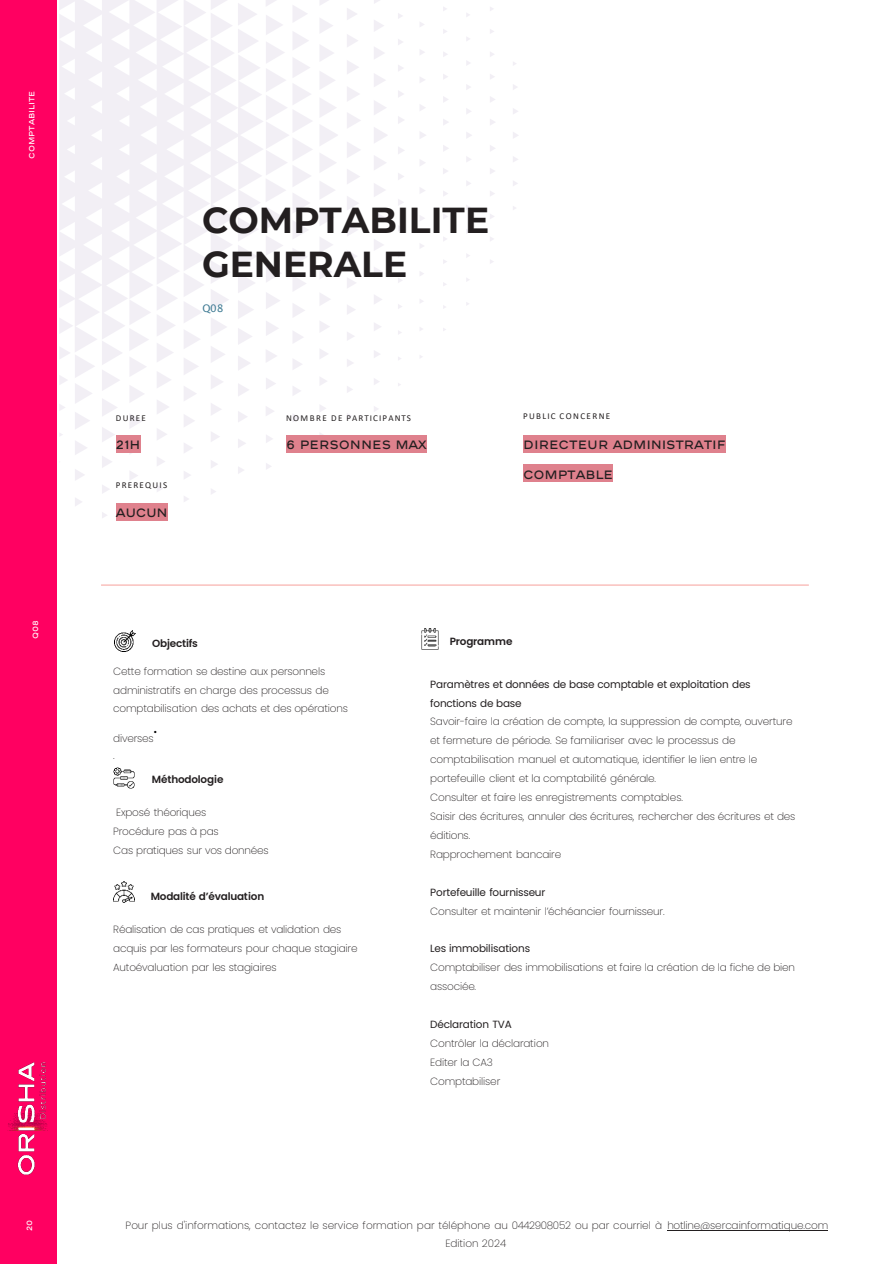
<style>
.page{position:relative;width:893px;height:1264px;background:#fff}
.page>*{position:absolute;margin:0;border:0;box-sizing:border-box;transform-origin:0 0}
.t1{font:700 36px "Montserrat";color:#231f20}
.t2{font:12px "AB Chanel Corpo";letter-spacing:-.015em;color:#231f20}
.t3{font:200 10.5px/18.9px "Poppins";letter-spacing:-.02em;color:#231f20}
.t4{font:10.5px/18.9px "Poppins";letter-spacing:-.02em;color:#231f20}
.t5{font:600 10.5px "Poppins";letter-spacing:-.015em;color:#231f20}
.t6{font:200 10.5px "Poppins";color:#231f20}
.t7{font:10.5px "Lucida Sans Unicode";color:#3e7a93}
.t8{font:9px "Calibri";letter-spacing:.14em;color:#231f20}
.t9{font:7.5px "AB Chanel Corpo";color:#fff}
</style>
<div class="page">
<svg style="left:59px;top:0;width:459px;height:518px"></svg>
<div style="left:0;top:0;width:57px;height:1263px;background:#ff0061"></div>
<hr style="left:101px;top:584px;width:707px;height:1px;background:#f7a19c">
<div style="left:116px;top:503px;width:51px;height:17px;background:#df818d"></div>
<div style="left:286px;top:435px;width:109px;height:17px;background:#df818d"></div>
<div style="left:395px;top:435px;width:31px;height:17px;background:#df818d"></div>
<div style="left:116px;top:435px;width:25px;height:17px;background:#df818d"></div>
<div style="left:523px;top:435px;width:89px;height:17px;background:#df818d"></div>
<div style="left:612px;top:435px;width:113px;height:17px;background:#df818d"></div>
<div style="left:523px;top:464px;width:89px;height:17px;background:#df818d"></div>
<img style="left:7px;top:1062px;width:41px;height:113px">
<img style="left:113px;top:767px;width:21px;height:21px">
<img style="left:113px;top:881px;width:21px;height:21px">
<img style="left:114px;top:630px;width:21px;height:21px">
<img style="left:421px;top:628px;width:18px;height:21px">
<hr style="left:667px;top:1229px;width:161px;height:1px;background:#231f20">
<p class="t9" style="left:27px;top:159px;width:69px;rotate:-90deg">COMPTABILITE</p>
<p class="t9" style="left:31px;top:638px;width:20px;rotate:-90deg">Q08</p>
<p class="t9" style="left:25px;top:1230px;width:12px;rotate:-90deg">20</p>
<p class="t1" style="left:202px;top:194px;width:288px">COMPTABILITE</p>
<p class="t1" style="left:202px;top:238px;width:207px">GENERALE</p>
<p class="t7" style="left:202px;top:300px;width:23px">Q08</p>
<p class="t8" style="left:116px;top:411px;width:31px">DUREE</p>
<p class="t2" style="left:116px;top:438px;width:26px">21h</p>
<p class="t8" style="left:116px;top:478px;width:53px">PREREQUIS</p>
<p class="t2" style="left:116px;top:506px;width:53px">AUCUN</p>
<p class="t8" style="left:286px;top:411px;width:126px">NOMBRE DE PARTICIPANTS</p>
<p class="t2" style="left:286px;top:438px;width:142px">6 PERSONNES MAX</p>
<p class="t8" style="left:523px;top:410px;width:89px">PUBLIC CONCERNE</p>
<p class="t2" style="left:523px;top:438px;width:203px">DIRECTEUR ADMINISTRATIF</p>
<p class="t2" style="left:523px;top:467px;width:91px">COMPTABLE</p>
<p class="t5" style="left:152px;top:637px;width:47px">Objectifs</p>
<p class="t5" style="left:450px;top:635px;width:64px">Programme</p>
<p class="t3" style="left:113px;top:661px;width:236px">Cette formation se destine aux personnels administratifs en charge des processus de comptabilisation des achats et des opérations</p>
<p class="t3" style="left:113px;top:728px;width:46px">diverses<sup>.</sup></p>
<p class="t3" style="left:113px;top:746px;width:3px">.</p>
<p class="t5" style="left:152px;top:772px;width:73px">Méthodologie</p>
<p class="t3" style="left:116px;top:803px;width:91px">Exposé théoriques</p>
<p class="t3" style="left:113px;top:822px;width:107px">Procédure pas à pas</p>
<p class="t3" style="left:113px;top:841px;width:157px">Cas pratiques sur vos données</p>
<p class="t5" style="left:151px;top:889px;width:115px">Modalité d’évaluation</p>
<p class="t3" style="left:113px;top:919px;width:246px">Réalisation de cas pratiques et validation des acquis par les formateurs pour chaque stagiaire</p>
<p class="t3" style="left:113px;top:957px;width:165px">Autoévaluation par les stagiaires</p>
<p class="t4" style="left:430px;top:674px;width:322px">Paramètres et données de base comptable et exploitation des fonctions de base</p>
<p class="t3" style="left:430px;top:712px;width:364px">Savoir-faire la création de compte, la suppression de compte, ouverture et fermeture de période. Se familiariser avec le processus de comptabilisation manuel et automatique, identifier le lien entre le portefeuille client et la comptabilité générale.</p>
<p class="t3" style="left:430px;top:787px;width:254px">Consulter et faire les enregistrements comptables.</p>
<p class="t3" style="left:430px;top:806px;width:366px">Saisir des écritures, annuler des écritures, rechercher des écritures et des éditions.</p>
<p class="t3" style="left:430px;top:844px;width:132px">Rapprochement bancaire</p>
<p class="t4" style="left:430px;top:882px;width:116px">Portefeuille fournisseur</p>
<p class="t3" style="left:430px;top:901px;width:236px">Consulter et maintenir l’échéancier fournisseur.</p>
<p class="t4" style="left:430px;top:939px;width:101px">Les immobilisations</p>
<p class="t3" style="left:430px;top:958px;width:366px">Comptabiliser des immobilisations et faire la création de la fiche de bien associée.</p>
<p class="t4" style="left:430px;top:1014px;width:83px">Déclaration TVA</p>
<p class="t3" style="left:430px;top:1033px;width:120px">Contrôler la déclaration</p>
<p class="t3" style="left:430px;top:1052px;width:64px">Editer la CA3</p>
<p class="t3" style="left:430px;top:1071px;width:72px">Comptabiliser</p>
<p class="t3" style="left:125px;top:1215px;width:704px">Pour plus d'informations, contactez le service formation par téléphone au 0442908052 ou par courriel à hotline@sercainformatique.com</p>
<p class="t6" style="left:445px;top:1236px;width:62px">Edition 2024</p>
</div>
